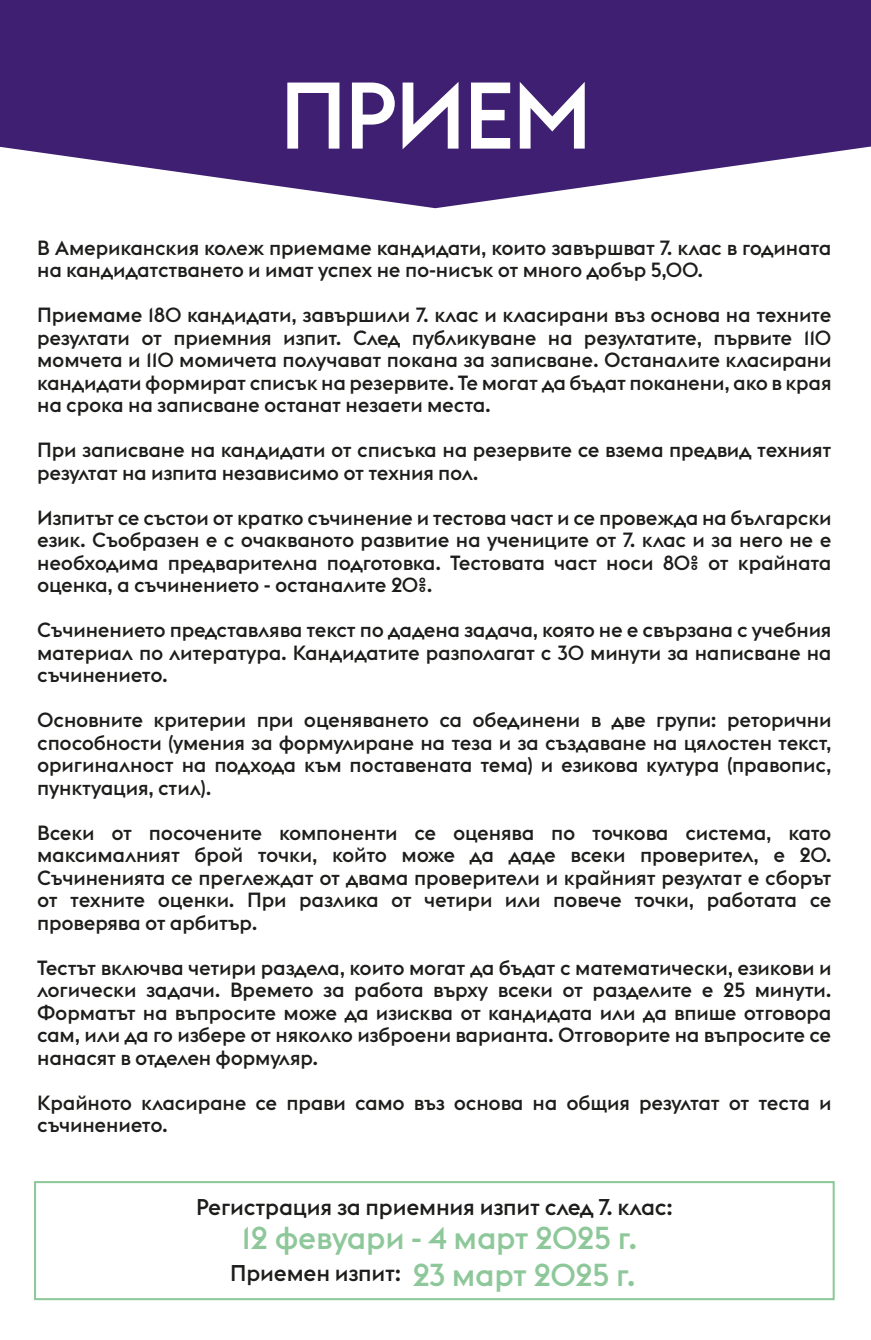
<style>
.page{position:relative;width:871px;height:1340px;background:#fff}
.page>*{position:absolute;margin:0;border:0;box-sizing:border-box;transform-origin:0 0}
.t1{font:500 92.92px "Euclid Flex";letter-spacing:-.035em;color:#fff}
.t2{font:500 31.28px "Euclid Flex";letter-spacing:-.01em;color:#8ec89a}
.t3{font:500 22.5px "Euclid Flex";letter-spacing:-.01em;color:#1d1d1b}
.t4{font:500 20.25px/22.5px "Euclid Flex";letter-spacing:-.01em;color:#1d1d1b;text-align:justify}
.s1{font-size:31.28px;color:#8ec89a}
</style>
<div class="page">
<svg style="left:0;top:0;width:870px;height:208px;background:#5b3f85"></svg>
<div style="left:34px;top:1181px;width:800px;height:119px;background:#fff;border:2px solid #8ec89a"></div>
<h1 class="t1" style="left:279px;top:60px;width:314px">ПРИЕМ</h1>
<p class="t4" style="left:37px;top:236px;width:795px">В Американския колеж приемаме кандидати, които завършват 7. клас в годината на кандидатстването и имат успех не по-нисък от много добър 5,00.</p>
<p class="t4" style="left:37px;top:304px;width:795px">Приемаме 180 кандидати, завършили 7. клас и класирани въз основа на техните резултати от приемния изпит. След публикуване на резултатите, първите 110 момчета и 110 момичета получават покана за записване. Останалите класирани кандидати формират списък на резервите. Те могат да бъдат поканени, ако в края на срока на записване останат незаети места.</p>
<p class="t4" style="left:37px;top:439px;width:795px">При записване на кандидати от списъка на резервите се взема предвид техният резултат на изпита независимо от техния пол.</p>
<p class="t4" style="left:37px;top:506px;width:795px">Изпитът се състои от кратко съчинение и тестова част и се провежда на български език. Съобразен е с очакваното развитие на учениците от 7. клас и за него не е необходима предварителна подготовка. Тестовата част носи 80% от крайната оценка, а съчинението - останалите 20%.</p>
<p class="t4" style="left:37px;top:618px;width:795px">Съчинението представлява текст по дадена задача, която не е свързана с учебния материал по литература. Кандидатите разполагат с 30 минути за написване на съчинението.</p>
<p class="t4" style="left:37px;top:708px;width:795px">Основните критерии при оценяването са обединени в две групи: реторични способности (умения за формулиране на теза и за създаване на цялостен текст, оригиналност на подхода към поставената тема) и езикова култура (правопис, пунктуация, стил).</p>
<p class="t4" style="left:37px;top:821px;width:795px">Всеки от посочените компоненти се оценява по точкова система, като максималният брой точки, който може да даде всеки проверител, е 20.<br>Съчиненията се преглеждат от двама проверители и крайният резултат е сборът от техните оценки. При разлика от четири или повече точки, работата се проверява от арбитър.</p>
<p class="t4" style="left:37px;top:956px;width:795px">Тестът включва четири раздела, които могат да бъдат с математически, езикови и логически задачи. Времето за работа върху всеки от разделите е 25 минути.<br>Форматът на въпросите може да изисква от кандидата или да впише отговора сам, или да го избере от няколко изброени варианта. Отговорите на въпросите се нанасят в отделен формуляр.</p>
<p class="t4" style="left:37px;top:1091px;width:795px">Крайното класиране се прави само въз основа на общия резултат от теста и съчинението.</p>
<p class="t3" style="left:196px;top:1193px;width:478px">Регистрация за приемния изпит след 7. клас:</p>
<h2 class="t2" style="left:242px;top:1219px;width:397px">12 февуари - 4 март 2025 г.</h2>
<p class="t3" style="left:230px;top:1259px;width:407px">Приемен изпит: <span class="s1">23 март 2025 г.</span></p>
</div>
